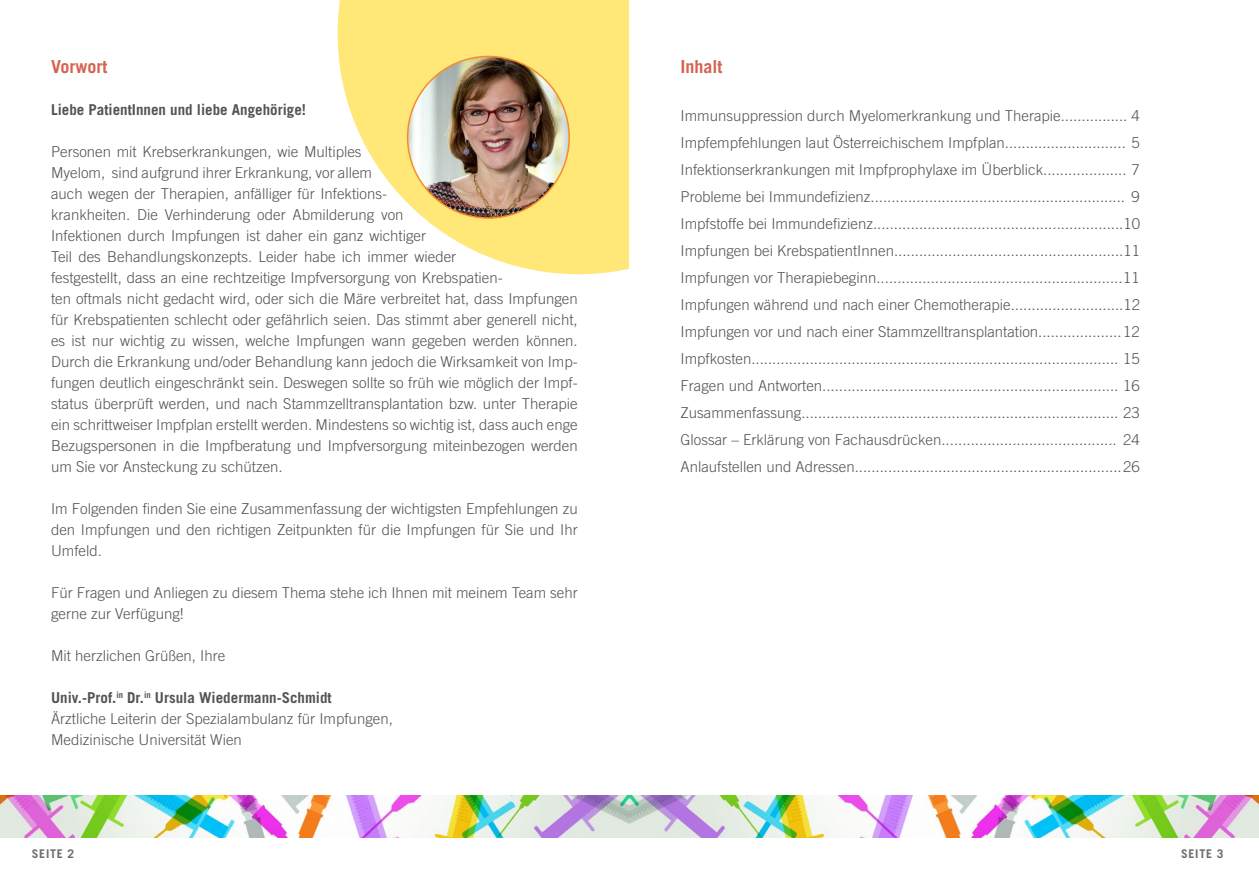
<style>
.page{position:relative;width:1259px;height:893px;background:#fff}
.page>*{position:absolute;margin:0;border:0;box-sizing:border-box;transform-origin:0 0}
.t1{font:700 18px "Trade Gothic";color:#d46453}
.t2{font:300 15px/21px "Trade Gothic";color:#535355}
.t3{font:700 15px "Trade Gothic";color:#535355}
.t4{font:700 12px "Trade Gothic";letter-spacing:.06em;color:#6c6d70}
</style>
<div class="page">
<img style="left:0;top:795px;width:1259px;height:43px">
<svg style="left:338px;top:0;width:291px;height:274px;fill:#ffe778"></svg>
<img style="left:407px;top:56px;width:162px;height:162px;border-radius:81px">
<p class="t1" style="left:51px;top:56px;width:58px">Vorwort</p>
<p class="t3" style="left:51px;top:101px;width:257px">Liebe PatientInnen und liebe Angehörige!</p>
<p class="t2" style="left:51px;top:141px;width:528px">Personen mit Krebserkrankungen, wie Multiples<br>Myelom, sind aufgrund ihrer Erkrankung, vor allem<br>auch wegen der Therapien, anfälliger für Infektions-<br>krankheiten. Die Verhinderung oder Abmilderung von<br>Infektionen durch Impfungen ist daher ein ganz wichtiger<br>Teil des Behandlungskonzepts. Leider habe ich immer wieder<br>festgestellt, dass an eine rechtzeitige Impfversorgung von Krebspatien-<br>ten oftmals nicht gedacht wird, oder sich die Märe verbreitet hat, dass Impfungen für Krebspatienten schlecht oder gefährlich seien. Das stimmt aber generell nicht, es ist nur wichtig zu wissen, welche Impfungen wann gegeben werden können.<br>Durch die Erkrankung und/oder Behandlung kann jedoch die Wirksamkeit von Imp&shy;fungen deutlich eingeschränkt sein. Deswegen sollte so früh wie möglich der Impf&shy;status überprüft werden, und nach Stammzelltransplantation bzw. unter Therapie ein schrittweiser Impfplan erstellt werden. Mindestens so wichtig ist, dass auch enge Bezugspersonen in die Impfberatung und Impfversorgung miteinbezogen werden um Sie vor Ansteckung zu schützen.</p>
<p class="t2" style="left:51px;top:498px;width:528px;text-align:justify">Im Folgenden finden Sie eine Zusammenfassung der wichtigsten Empfehlungen zu den Impfungen und den richtigen Zeitpunkten für die Impfungen für Sie und Ihr Umfeld.</p>
<p class="t2" style="left:51px;top:582px;width:528px">Für Fragen und Anliegen zu diesem Thema stehe ich Ihnen mit meinem Team sehr gerne zur Verfügung!</p>
<p class="t2" style="left:51px;top:645px;width:176px">Mit herzlichen Grüßen, Ihre</p>
<p class="t3" style="left:51px;top:689px;width:282px">Univ.-Prof.<sup>in</sup> Dr.<sup>in</sup> Ursula Wiedermann-Schmidt</p>
<p class="t2" style="left:51px;top:708px;width:343px">Ärztliche Leiterin der Spezialambulanz für Impfungen,</p>
<p class="t2" style="left:51px;top:729px;width:192px">Medizinische Universität Wien</p>
<p class="t1" style="left:680px;top:56px;width:44px">Inhalt</p>
<p class="t2" style="left:680px;top:105px;width:461px">Immunsuppression durch Myelomerkrankung und Therapie................ 4</p>
<p class="t2" style="left:680px;top:132px;width:460px">Impfempfehlungen laut Österreichischem Impfplan............................. 5</p>
<p class="t2" style="left:680px;top:159px;width:460px">Infektionserkrankungen mit Impfprophylaxe im Überblick.................... 7</p>
<p class="t2" style="left:680px;top:186px;width:460px">Probleme bei Immundefizienz............................................................. 9</p>
<p class="t2" style="left:680px;top:213px;width:461px">Impfstoffe bei Immundefizienz............................................................10</p>
<p class="t2" style="left:680px;top:240px;width:461px">Impfungen bei KrebspatientInnen.......................................................11</p>
<p class="t2" style="left:680px;top:267px;width:461px">Impfungen vor Therapiebeginn...........................................................11</p>
<p class="t2" style="left:680px;top:294px;width:461px">Impfungen während und nach einer Chemotherapie...........................12</p>
<p class="t2" style="left:680px;top:321px;width:461px">Impfungen vor und nach einer Stammzelltransplantation....................12</p>
<p class="t2" style="left:680px;top:348px;width:460px">Impfkosten........................................................................................ 15</p>
<p class="t2" style="left:680px;top:375px;width:461px">Fragen und Antworten....................................................................... 16</p>
<p class="t2" style="left:680px;top:402px;width:460px">Zusammenfassung............................................................................ 23</p>
<p class="t2" style="left:680px;top:429px;width:461px">Glossar – Erklärung von Fachausdrücken.......................................... 24</p>
<p class="t2" style="left:680px;top:456px;width:461px">Anlaufstellen und Adressen................................................................26</p>
<p class="t4" style="left:32px;top:846px;width:44px">SEITE 2</p>
<p class="t4" style="left:1181px;top:846px;width:44px">SEITE 3</p>
</div>
